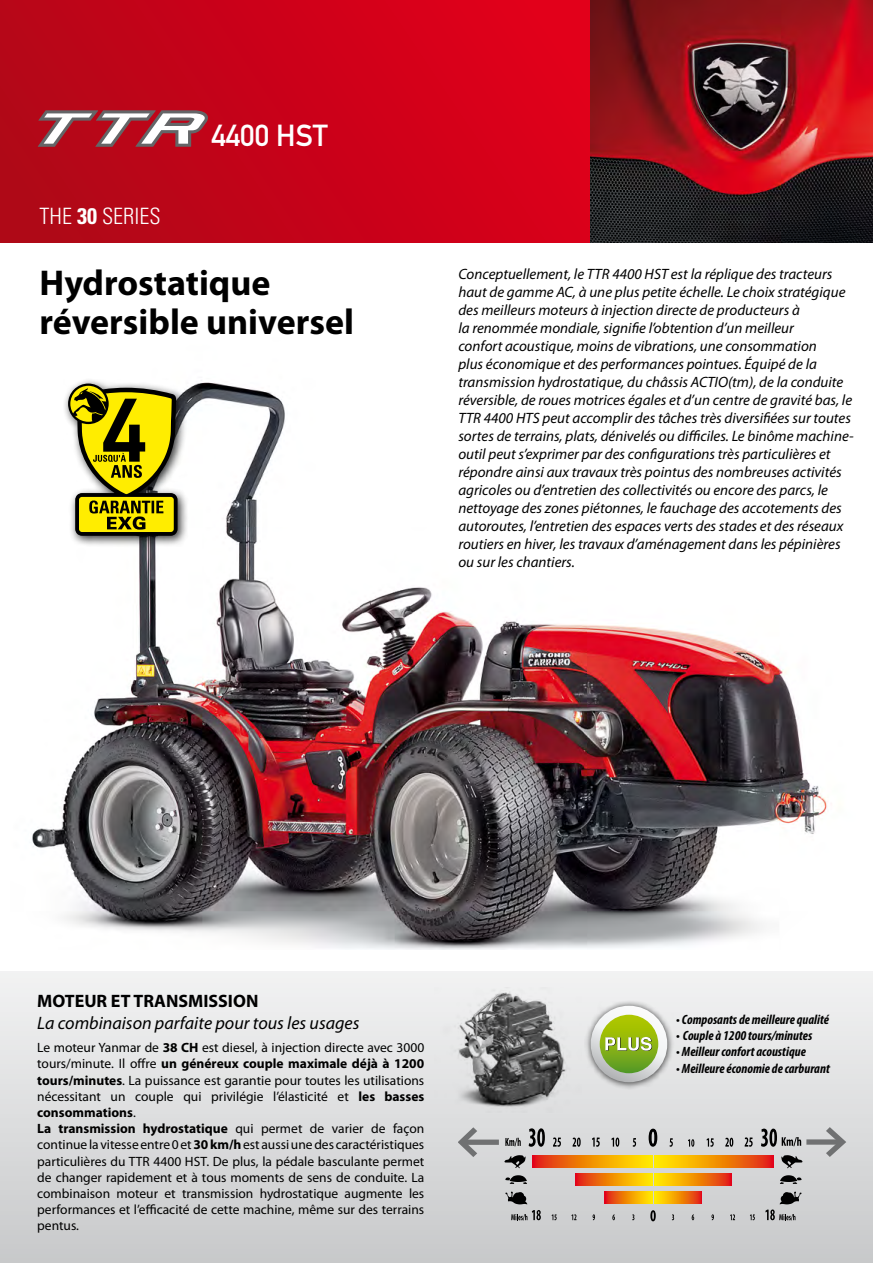
<style>
.page{position:relative;width:873px;height:1263px;background:#fff}
.page>*{position:absolute;margin:0;border:0;box-sizing:border-box;transform-origin:0 0}
.t1{font:700 36px/39px "Myriad Pro";color:#000}
.t2{font:30px "DIN Mittelschrift";color:#fff}
.t3{font:300 condensed 22.5px "Univers";color:#fff}
.t4{font:italic 18px "Myriad Pro";color:#000}
.t5{font:700 18px "Myriad Pro";color:#000}
.t6{font:italic 15px/18px "Myriad Pro";color:#000}
.t7{font:13.5px/16.2px "Myriad Pro";color:#000}
.t8{font:italic 700 condensed 13.5px "Myriad Pro";color:#000}
.s1{font-weight:700}
.s2{font-weight:400;font-style:normal;font-stretch:normal}
</style>
<div class="page">
<div style="left:0;top:0;width:590px;height:242px;background:linear-gradient(to right,#b10717,#e0001a)"></div>
<img style="left:32px;top:380px;width:795px;height:569px">
<img style="left:590px;top:0;width:283px;height:242px">
<div style="left:0;top:972px;width:873px;height:291px;background:linear-gradient(to bottom,#f2f2f3,#c8c9ca)"></div>
<img style="left:434px;top:988px;width:147px;height:124px">
<div style="left:584px;top:999px;width:90px;height:90px;background:#000;opacity:.75"></div>
<svg style="left:595px;top:1010px;width:67px;height:68px;background:#98bb33"></svg>
<div style="left:590px;top:1006px;width:77px;height:76px;border:9px solid #fff;border-radius:50%"></div>
<svg style="left:605px;top:1037px;width:47px;height:14px"></svg>
<svg style="left:38px;top:110px;width:170px;height:37px"></svg>
<svg style="left:458px;top:1122px;width:25px;height:41px"></svg>
<div style="left:463px;top:1139px;width:36px;height:6px;background:#707172"></div>
<svg style="left:505px;top:1191px;width:22px;height:13px"></svg>
<svg style="left:504px;top:1155px;width:21px;height:13px"></svg>
<svg style="left:505px;top:1175px;width:22px;height:9px"></svg>
<svg style="left:781px;top:1155px;width:21px;height:13px"></svg>
<svg style="left:780px;top:1175px;width:21px;height:9px"></svg>
<svg style="left:532px;top:1156px;width:120px;height:12px"></svg>
<svg style="left:575px;top:1174px;width:77px;height:11px"></svg>
<svg style="left:605px;top:1191px;width:47px;height:12px"></svg>
<svg style="left:654px;top:1156px;width:119px;height:12px"></svg>
<svg style="left:654px;top:1174px;width:77px;height:11px"></svg>
<svg style="left:654px;top:1191px;width:47px;height:12px"></svg>
<svg style="left:505px;top:1138px;width:16px;height:8px"></svg>
<svg style="left:553px;top:1137px;width:8px;height:10px"></svg>
<svg style="left:744px;top:1137px;width:8px;height:10px"></svg>
<svg style="left:592px;top:1137px;width:7px;height:10px"></svg>
<svg style="left:706px;top:1138px;width:7px;height:9px"></svg>
<svg style="left:632px;top:1138px;width:4px;height:9px"></svg>
<svg style="left:669px;top:1138px;width:4px;height:9px"></svg>
<svg style="left:528px;top:1128px;width:17px;height:19px"></svg>
<svg style="left:761px;top:1128px;width:40px;height:19px"></svg>
<svg style="left:572px;top:1137px;width:8px;height:10px"></svg>
<svg style="left:725px;top:1138px;width:8px;height:9px"></svg>
<svg style="left:611px;top:1138px;width:5px;height:8px"></svg>
<svg style="left:615px;top:1137px;width:4px;height:10px"></svg>
<svg style="left:688px;top:1139px;width:6px;height:8px"></svg>
<svg style="left:648px;top:1129px;width:9px;height:18px"></svg>
<svg style="left:511px;top:1210px;width:30px;height:10px"></svg>
<svg style="left:571px;top:1214px;width:5px;height:6px"></svg>
<svg style="left:612px;top:1214px;width:3px;height:6px"></svg>
<svg style="left:691px;top:1214px;width:3px;height:6px"></svg>
<svg style="left:551px;top:1214px;width:5px;height:6px"></svg>
<svg style="left:592px;top:1214px;width:3px;height:6px"></svg>
<svg style="left:632px;top:1214px;width:2px;height:6px"></svg>
<svg style="left:672px;top:1214px;width:2px;height:6px"></svg>
<svg style="left:730px;top:1214px;width:5px;height:6px"></svg>
<svg style="left:711px;top:1214px;width:3px;height:6px"></svg>
<svg style="left:765px;top:1191px;width:36px;height:29px"></svg>
<svg style="left:750px;top:1214px;width:5px;height:6px"></svg>
<svg style="left:650px;top:1210px;width:5px;height:11px"></svg>
<svg style="left:820px;top:1121px;width:30px;height:41px"></svg>
<div style="left:806px;top:1139px;width:36px;height:6px;background:#707172"></div>
<div style="left:63px;top:378px;width:126px;height:170px;background:#000;opacity:.8"></div>
<svg style="left:68px;top:383px;width:110px;height:153px;background:#a79e2c"></svg>
<h3 class="t3" style="left:40px;top:202px;width:123px">THE <span class="s1">30</span> SERIES</h3>
<h2 class="t2" style="left:211px;top:118px;width:118px">4400 HST</h2>
<h1 class="t1" style="left:40px;top:262px;width:316px">Hydrostatique réversible universel</h1>
<p class="t6" style="left:458px;top:265px;width:397px">Conceptuellement, le TTR 4400 HST est la réplique des tracteurs haut de gamme AC, à une plus petite échelle. Le choix stratégique des meilleurs moteurs à injection directe de producteurs à<br>la renommée mondiale, signifie l’obtention d’un meilleur<br>confort acoustique, moins de vibrations, une consommation<br>plus économique et des performances pointues. Équipé de la transmission hydrostatique, du châssis ACTIO(tm), de la conduite réversible, de roues motrices égales et d’un centre de gravité bas, le TTR 4400 HTS peut accomplir des tâches très diversifiées sur toutes sortes de terrains, plats, dénivelés ou difficiles. Le binôme machine&shy;outil peut s’exprimer par des configurations très particulières et répondre ainsi aux travaux très pointus des nombreuses activités agricoles ou d’entretien des collectivités ou encore des parcs, le nettoyage des zones piétonnes, le fauchage des accotements des autoroutes, l’entretien des espaces verts des stades et des réseaux routiers en hiver, les travaux d’aménagement dans les pépinières ou sur les chantiers.</p>
<p class="t5" style="left:37px;top:989px;width:223px">MOTEUR ET TRANSMISSION</p>
<p class="t4" style="left:37px;top:1011px;width:324px">La combinaison parfaite pour tous les usages</p>
<p class="t7" style="left:37px;top:1039px;width:388px">Le moteur Yanmar de <span class="s1">38 CH</span> est diesel, à injection directe avec 3000 tours/minute. Il offre <span class="s1">un généreux couple maximale déjà à 1200 tours/minutes</span>. La puissance est garantie pour toutes les utilisations nécessitant un couple qui privilégie l’élasticité et <span class="s1">les basses consommations</span>.<br><span class="s1">La transmission hydrostatique</span> qui permet de varier de façon continue la vitesse entre 0 et <span class="s1">30 km/h</span> est aussi une des caractéristiques particulières du TTR 4400 HST. De plus, la pédale basculante permet de changer rapidement et à tous moments de sens de conduite. La combinaison moteur et transmission hydrostatique augmente les performances et l’efficacité de cette machine, même sur des terrains pentus.</p>
<p class="t8" style="left:676px;top:1011px;width:154px"><span class="s2">•</span> Composants de meilleure qualité</p>
<p class="t8" style="left:676px;top:1027px;width:138px"><span class="s2">•</span> Couple à 1200 tours/minutes</p>
<p class="t8" style="left:676px;top:1043px;width:131px"><span class="s2">•</span> Meilleur confort acoustique</p>
<p class="t8" style="left:676px;top:1060px;width:155px"><span class="s2">•</span> Meilleure économie de carburant</p>
</div>
